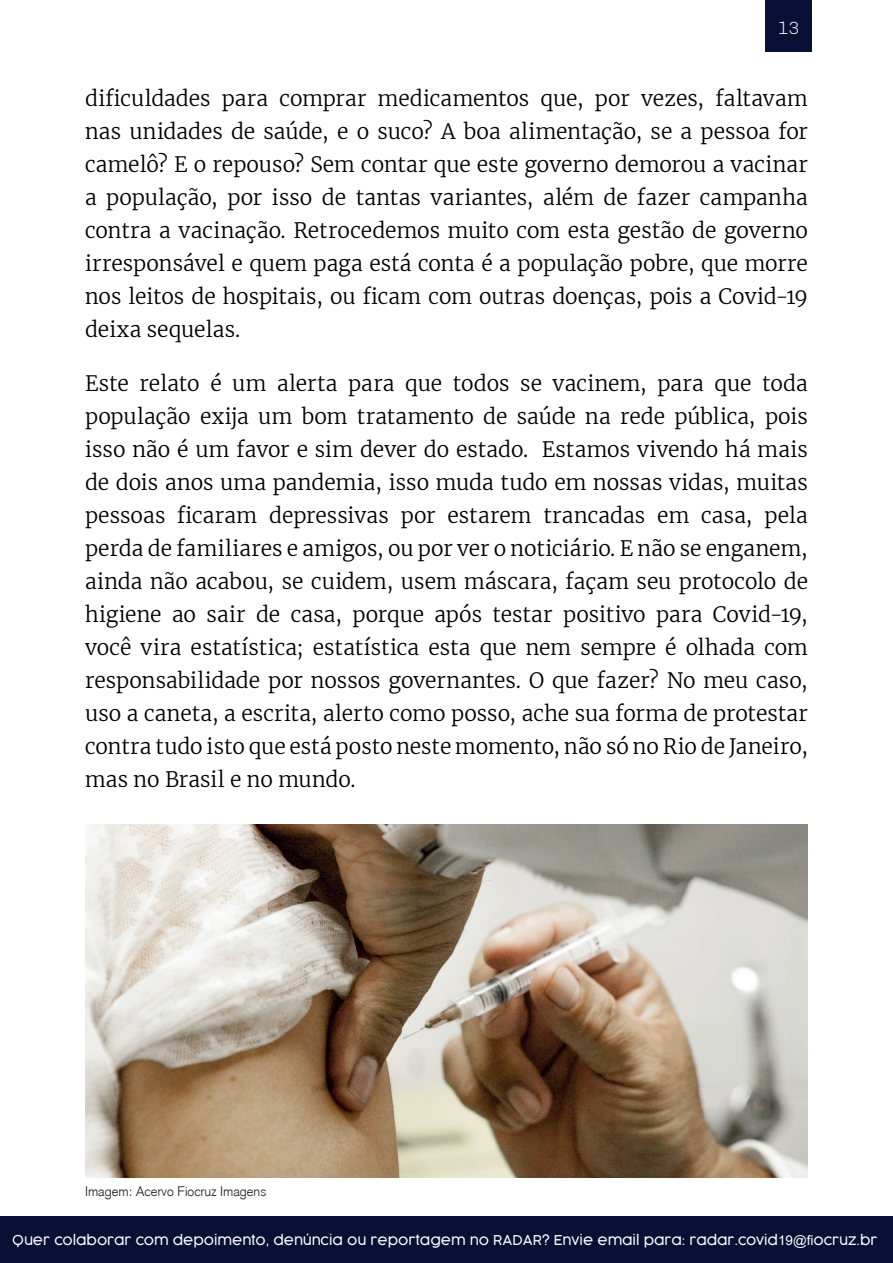
<style>
.page{position:relative;width:893px;height:1263px;background:#fff}
.page>*{position:absolute;margin:0;border:0;box-sizing:border-box;transform-origin:0 0}
.t1{font:300 21px/33px "Merriweather";letter-spacing:-.005em;color:#000001;text-align:justify}
.t2{font:300 18px "Chivo";color:#fff}
.t3{font:300 13.5px "Cocogoose";color:#fff}
.t4{font:300 13.5px "Akzidenz Grotesk";color:#231f20}
.s1{font-family:"Arial";font-weight:400}
</style>
<div class="page">
<div style="left:0;top:1217px;width:893px;height:46px;background:#081035"></div>
<div style="left:765px;top:0;width:47px;height:51px;background:#081035"></div>
<img style="left:85px;top:825px;width:723px;height:353px">
<p class="t2" style="left:778px;top:17px;width:24px">13</p>
<p class="t1" style="left:85px;top:81px;width:724px">dificuldades para comprar medicamentos que, por vezes, faltavam nas unidades de saúde, e o suco? A boa alimentação, se a pessoa for camelô? E o repouso? Sem contar que este governo demorou a vacinar a população, por isso de tantas variantes, além de fazer campanha contra a vacinação. Retrocedemos muito com esta gestão de governo irresponsável e quem paga está conta é a população pobre, que morre nos leitos de hospitais, ou ficam com outras doenças, pois a Covid-19 deixa sequelas.</p>
<p class="t1" style="left:85px;top:366px;width:724px">Este relato é um alerta para que todos se vacinem, para que toda população exija um bom tratamento de saúde na rede pública, pois isso não é um favor e sim dever do estado. Estamos vivendo há mais de dois anos uma pandemia, isso muda tudo em nossas vidas, muitas pessoas ficaram depressivas por estarem trancadas em casa, pela perda de familiares e amigos, ou por ver o noticiário. E não se enganem, ainda não acabou, se cuidem, usem máscara, façam seu protocolo de higiene ao sair de casa, porque após testar positivo para Covid-19, você vira estatística; estatística esta que nem sempre é olhada com responsabilidade por nossos governantes. O que fazer? No meu caso, uso a caneta, a escrita, alerto como posso, ache sua forma de protestar contra tudo isto que está posto neste momento, não só no Rio de Janeiro, mas no Brasil e no mundo.</p>
<p class="t4" style="left:85px;top:1183px;width:183px">Imagem: Acervo Fiocruz Imagens</p>
<p class="t3" style="left:12px;top:1231px;width:867px">Quer colaborar com depoimento, denúncia ou reportagem no RADAR? Envie email para: radar<span class="s1">.</span>covid<span class="s1">19@fi</span>ocruz.br</p>
</div>
